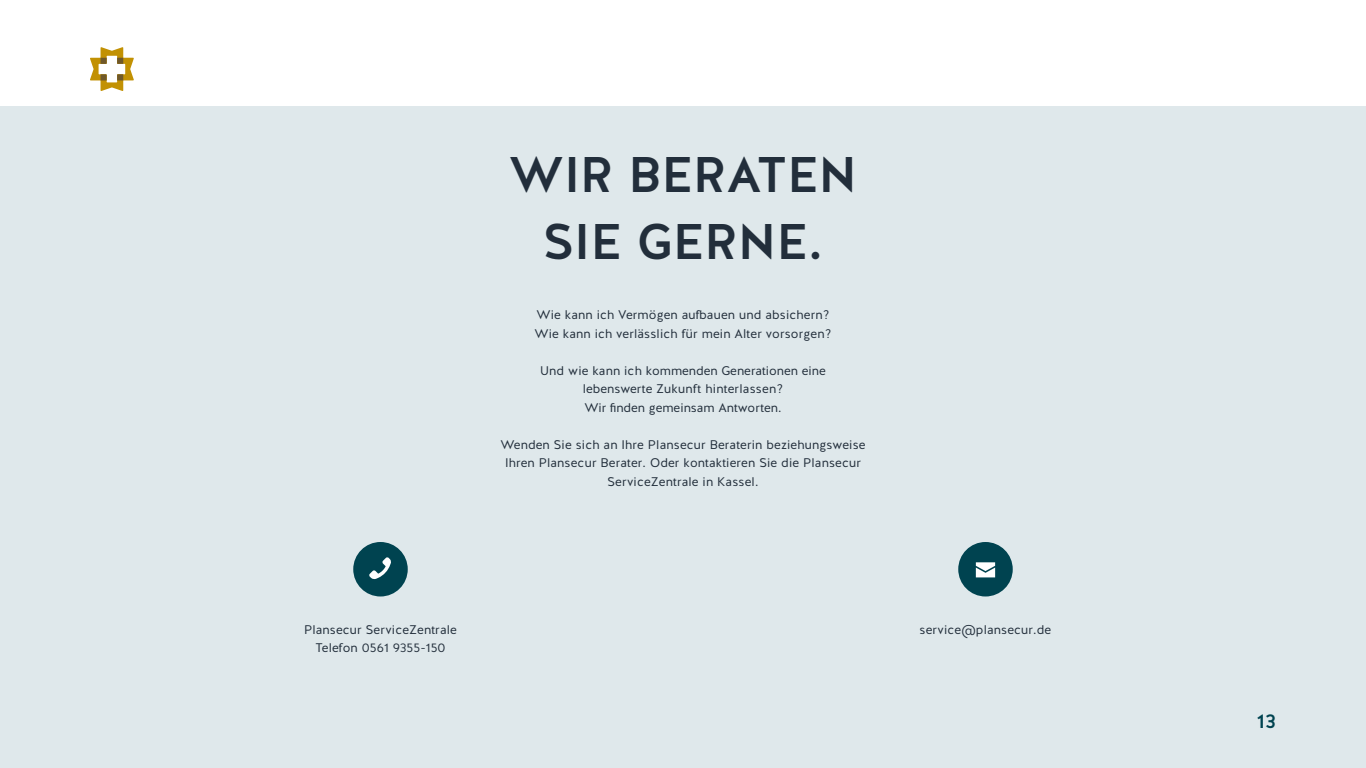
<style>
.page{position:relative;width:1366px;height:768px;background:#fff}
.page>*{position:absolute;margin:0;border:0;box-sizing:border-box;transform-origin:0 0}
.t1{font:500 50px/67px "Halis GR";color:#222e3b;text-align:center}
.t2{font:500 20px "Halis GR";color:#004350}
.t3{font:12.5px/18.5px "Halis GR";letter-spacing:.01em;color:#222e3b;text-align:center}
</style>
<div class="page">
<div style="left:0;top:106px;width:1366px;height:662px;background:#dfe8eb"></div>
<svg style="left:90px;top:47px;width:44px;height:44px"></svg>
<div style="left:958px;top:542px;width:55px;height:54px;background:#004350;border-radius:50%"></div>
<svg style="left:976px;top:562px;width:19px;height:15px"></svg>
<div style="left:353px;top:542px;width:55px;height:54px;background:#004350;border-radius:50%"></div>
<svg style="left:369px;top:557px;width:22px;height:22px"></svg>
<h1 class="t1" style="left:509px;top:143px;width:350px">WIR BERATEN<br>SIE GERNE.</h1>
<p class="t3" style="left:535px;top:306px;width:298px;text-align:left">Wie kann ich Vermögen aufbauen und absichern?<br>Wie kann ich verlässlich für mein Alter vorsorgen?</p>
<p class="t3" style="left:540px;top:361px;width:287px">Und wie kann ich kommenden Generationen eine lebenswerte Zukunft hinterlassen?<br>Wir finden gemeinsam Antworten.</p>
<p class="t3" style="left:500px;top:435px;width:367px">Wenden Sie sich an Ihre Plansecur Beraterin beziehungsweise<br>Ihren Plansecur Berater. Oder kontaktieren Sie die Plansecur<br>ServiceZentrale in Kassel.</p>
<p class="t3" style="left:304px;top:620px;width:154px">Plansecur ServiceZentrale</p>
<p class="t3" style="left:920px;top:620px;width:133px">service@plansecur.de</p>
<p class="t3" style="left:315px;top:639px;width:132px">Telefon 0561 9355-150</p>
<h2 class="t2" style="left:1257px;top:708px;width:21px">13</h2>
</div>
